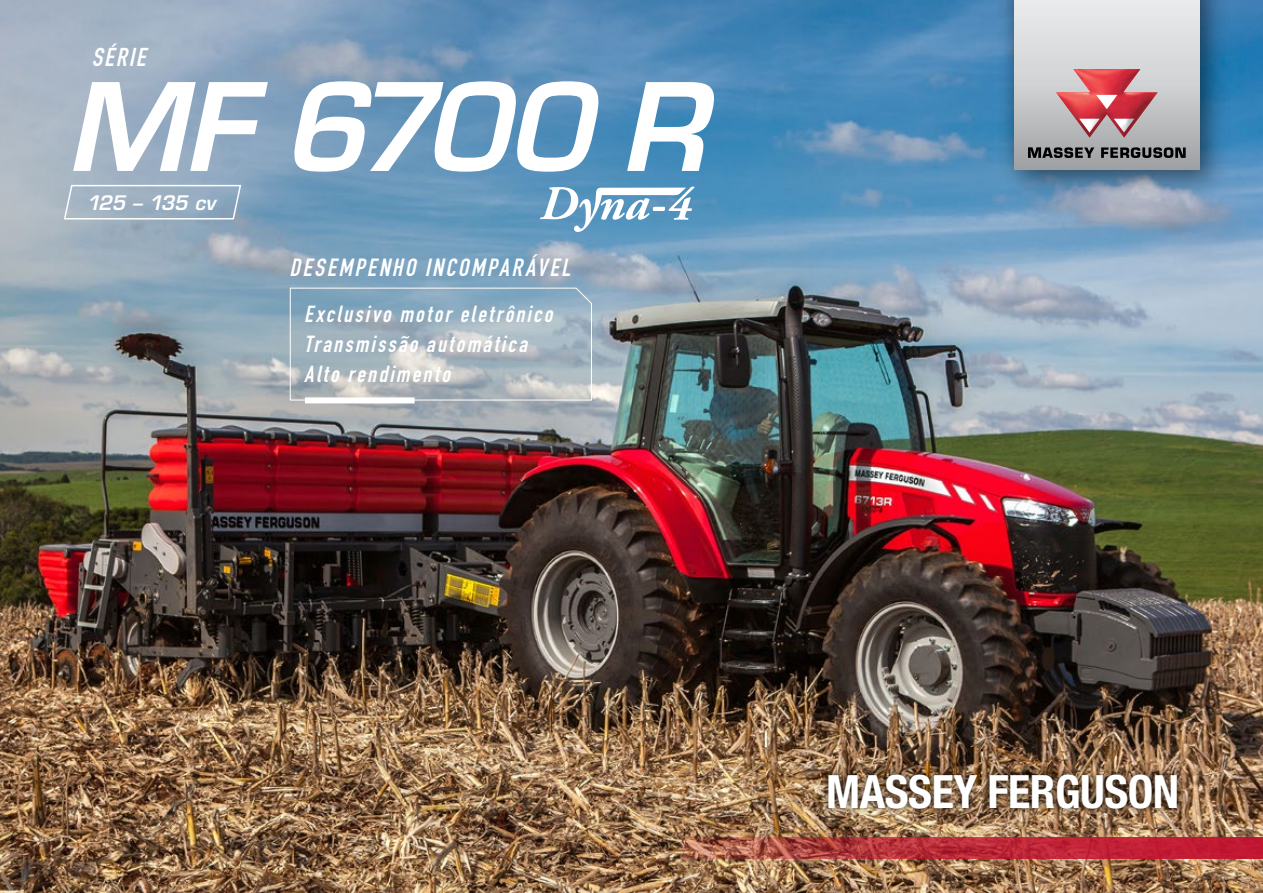
<style>
.page{position:relative;width:1263px;height:893px;background:#fff}
.page>*{position:absolute;margin:0;border:0;box-sizing:border-box;transform-origin:0 0}
.t1{font:italic 600 118.5px "Eurostile LT Std";letter-spacing:-.05em;color:#fff}
.t2{font:700 condensed 46.05px "Helvetica Neue LT Std";letter-spacing:-.01em;color:#fff}
.t3{font:italic 25.5px "DIN Engschrift Std";color:#fff}
.t4{font:italic 24.6px "DIN Engschrift Std";color:#fff}
.t5{font:italic 22.95px/30px "DIN Engschrift Std";color:#fff}
.t6{font:italic 600 19.5px "Eurostile LT Std";color:#fff}
</style>
<div class="page">
<img style="left:0;top:0;width:1263px;height:893px">
<img style="left:683px;top:837px;width:580px;height:21px">
<div style="left:821px;top:766px;width:364px;height:50px;background:#000;opacity:.75"></div>
<div style="left:1002px;top:0;width:231px;height:202px;background:#000;opacity:.35"></div>
<div style="left:996px;top:0;width:222px;height:188px;background:#000;opacity:.28"></div>
<img style="left:1014px;top:0;width:185px;height:169px">
<svg style="left:1028px;top:147px;width:66px;height:11px"></svg>
<svg style="left:1101px;top:147px;width:85px;height:11px"></svg>
<svg style="left:1056px;top:69px;width:101px;height:69px;background:#cc8287"></svg>
<svg style="left:63px;top:184px;width:179px;height:36px;background:#a3b5c6"></svg>
<svg style="left:289px;top:287px;width:303px;height:114px;background:#a4b5c0"></svg>
<div style="left:305px;top:397px;width:110px;height:6px;background:#fff"></div>
<svg style="left:540px;top:187px;width:155px;height:45px"></svg>
<p class="t3" style="left:92px;top:42px;width:61px">SÉRIE</p>
<h1 class="t1" style="left:65px;top:53px;width:642px">MF 6700 R</h1>
<p class="t6" style="left:86px;top:191px;width:135px">125 – 135 cv</p>
<p class="t4" style="left:290px;top:253px;width:288px">DESEMPENHO INCOMPARÁVEL</p>
<p class="t5" style="left:304px;top:299px;width:255px">Exclusivo motor eletrônico<br>Transmissão automática<br>Alto rendimento</p>
<h2 class="t2" style="left:826px;top:764px;width:355px">MASSEY FERGUSON</h2>
</div>
